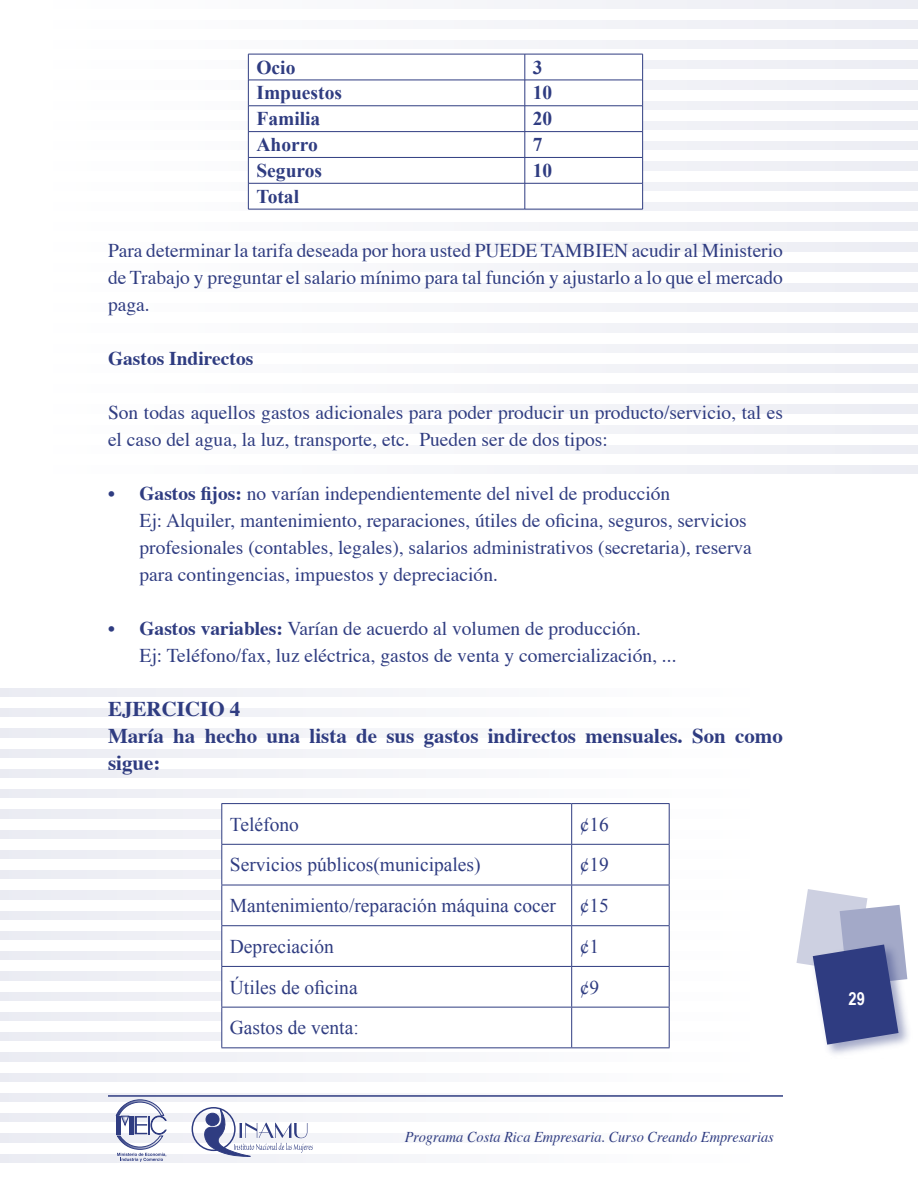
<style>
.page{position:relative;width:918px;height:1188px;background:#fff}
.page>*{position:absolute;margin:0;border:0;box-sizing:border-box;transform-origin:0 0}
.t1{font:700 21px/27px "Times";color:#2f3c81}
.Cuerpo_Tab{font:19.5px/27px "Times";color:#2f3c81}
.t2{font:19.5px "Times New Roman";color:#2f3c81}
.t3{font:700 19.5px "Times New Roman";color:#2f3c81}
.t4{font:700 19.5px "Times";color:#2f3c81}
.t5{font:700 18px "Arial Narrow";color:#fff}
.t6{font:italic 15px "Times";color:#2f3c81;scale:.96 1}
.s1{font-weight:700}
</style>
<div class="page">
<div style="left:27px;top:0;width:891px;height:8px;background:#f5f6f9"></div>
<div style="left:27px;top:20px;width:891px;height:8px;background:#f5f6f9"></div>
<div style="left:27px;top:40px;width:891px;height:9px;background:#f5f6f9"></div>
<div style="left:247px;top:61px;width:671px;height:8px;background:#eff0f5"></div>
<div style="left:247px;top:81px;width:671px;height:8px;background:#eff0f5"></div>
<div style="left:247px;top:101px;width:671px;height:8px;background:#eff0f5"></div>
<div style="left:247px;top:121px;width:671px;height:9px;background:#eff0f5"></div>
<div style="left:247px;top:142px;width:671px;height:8px;background:#eff0f5"></div>
<div style="left:247px;top:162px;width:671px;height:8px;background:#eff0f5"></div>
<div style="left:247px;top:182px;width:671px;height:8px;background:#eff0f5"></div>
<div style="left:247px;top:202px;width:671px;height:9px;background:#eff0f5"></div>
<div style="left:27px;top:223px;width:891px;height:8px;background:#f5f6f9"></div>
<div style="left:27px;top:243px;width:891px;height:8px;background:#f5f6f9"></div>
<div style="left:27px;top:263px;width:891px;height:8px;background:#f5f6f9"></div>
<div style="left:27px;top:283px;width:891px;height:9px;background:#f5f6f9"></div>
<div style="left:27px;top:304px;width:891px;height:8px;background:#f5f6f9"></div>
<div style="left:27px;top:324px;width:891px;height:8px;background:#f5f6f9"></div>
<div style="left:27px;top:344px;width:891px;height:8px;background:#f5f6f9"></div>
<div style="left:27px;top:364px;width:891px;height:9px;background:#f5f6f9"></div>
<div style="left:27px;top:385px;width:891px;height:8px;background:#f5f6f9"></div>
<div style="left:27px;top:405px;width:891px;height:8px;background:#f5f6f9"></div>
<div style="left:27px;top:425px;width:891px;height:8px;background:#f5f6f9"></div>
<div style="left:27px;top:445px;width:891px;height:9px;background:#f5f6f9"></div>
<div style="left:27px;top:466px;width:891px;height:8px;background:#f5f6f9"></div>
<div style="left:0;top:1154px;width:765px;height:8px;background:#f6f7fa"></div>
<div style="left:0;top:1134px;width:765px;height:8px;background:#f7f7fa"></div>
<div style="left:0;top:1114px;width:765px;height:8px;background:#f7f7fa"></div>
<div style="left:0;top:1093px;width:765px;height:9px;background:#f4f5f9"></div>
<div style="left:0;top:1073px;width:765px;height:8px;background:#f4f5f9"></div>
<div style="left:0;top:1053px;width:765px;height:8px;background:#f4f5f9"></div>
<div style="left:0;top:1033px;width:221px;height:8px;background:#edeef4"></div>
<div style="left:0;top:1012px;width:221px;height:9px;background:#edeef4"></div>
<div style="left:0;top:992px;width:221px;height:8px;background:#edeef4"></div>
<div style="left:0;top:972px;width:221px;height:8px;background:#edeef4"></div>
<div style="left:0;top:952px;width:221px;height:8px;background:#edeef4"></div>
<div style="left:0;top:931px;width:221px;height:9px;background:#edeef4"></div>
<div style="left:0;top:911px;width:221px;height:8px;background:#edeef4"></div>
<div style="left:0;top:891px;width:221px;height:8px;background:#edeef4"></div>
<div style="left:0;top:871px;width:221px;height:8px;background:#edeef4"></div>
<div style="left:0;top:850px;width:221px;height:9px;background:#edeef4"></div>
<div style="left:0;top:830px;width:221px;height:8px;background:#edeef4"></div>
<div style="left:0;top:810px;width:221px;height:8px;background:#edeef4"></div>
<div style="left:0;top:790px;width:765px;height:8px;background:#f4f5f9"></div>
<div style="left:0;top:769px;width:765px;height:9px;background:#f4f5f9"></div>
<div style="left:0;top:749px;width:765px;height:8px;background:#f4f5f9"></div>
<div style="left:0;top:729px;width:765px;height:8px;background:#f4f5f9"></div>
<div style="left:0;top:709px;width:765px;height:8px;background:#f4f5f9"></div>
<div style="left:0;top:688px;width:765px;height:9px;background:#f4f5f9"></div>
<div style="left:192px;top:1107px;width:44px;height:44px;border:1px solid #2f3c81;border-radius:50%"></div>
<svg style="left:202px;top:1108px;width:111px;height:49px"></svg>
<svg style="left:116px;top:1099px;width:51px;height:63px"></svg>
<hr style="left:108px;top:1095px;width:675px;height:2px;background:#2f3c81">
<div style="left:809px;top:941px;width:104px;height:118px;background:#2f3c81;opacity:.45"></div>
<svg style="left:796px;top:889px;width:111px;height:156px"></svg>
<svg style="left:248px;top:54px;width:395px;height:155px"></svg>
<hr style="left:248px;top:209px;width:277px;height:1px;background:#2f3c81">
<hr style="left:525px;top:209px;width:118px;height:1px;background:#2f3c81">
<svg style="left:222px;top:804px;width:447px;height:243px"></svg>
<hr style="left:221px;top:803px;width:351px;height:1px;background:#2f3c81">
<hr style="left:221px;top:804px;width:1px;height:40px;background:#2f3c81">
<hr style="left:572px;top:803px;width:98px;height:1px;background:#2f3c81">
<hr style="left:571px;top:804px;width:1px;height:40px;background:#2f3c81">
<hr style="left:669px;top:804px;width:1px;height:40px;background:#2f3c81">
<hr style="left:221px;top:844px;width:351px;height:1px;background:#2f3c81">
<hr style="left:221px;top:845px;width:1px;height:40px;background:#2f3c81">
<hr style="left:572px;top:844px;width:98px;height:1px;background:#2f3c81">
<hr style="left:571px;top:845px;width:1px;height:40px;background:#2f3c81">
<hr style="left:669px;top:845px;width:1px;height:40px;background:#2f3c81">
<hr style="left:221px;top:885px;width:351px;height:1px;background:#2f3c81">
<hr style="left:221px;top:885px;width:1px;height:40px;background:#2f3c81">
<hr style="left:572px;top:885px;width:98px;height:1px;background:#2f3c81">
<hr style="left:571px;top:885px;width:1px;height:40px;background:#2f3c81">
<hr style="left:669px;top:885px;width:1px;height:40px;background:#2f3c81">
<hr style="left:221px;top:925px;width:351px;height:1px;background:#2f3c81">
<hr style="left:221px;top:926px;width:1px;height:40px;background:#2f3c81">
<hr style="left:572px;top:925px;width:98px;height:1px;background:#2f3c81">
<hr style="left:571px;top:926px;width:1px;height:40px;background:#2f3c81">
<hr style="left:669px;top:926px;width:1px;height:40px;background:#2f3c81">
<hr style="left:221px;top:966px;width:351px;height:1px;background:#2f3c81">
<hr style="left:221px;top:967px;width:1px;height:40px;background:#2f3c81">
<hr style="left:572px;top:966px;width:98px;height:1px;background:#2f3c81">
<hr style="left:571px;top:967px;width:1px;height:40px;background:#2f3c81">
<hr style="left:669px;top:967px;width:1px;height:40px;background:#2f3c81">
<hr style="left:221px;top:1007px;width:351px;height:1px;background:#2f3c81">
<hr style="left:221px;top:1008px;width:1px;height:39px;background:#2f3c81">
<hr style="left:572px;top:1007px;width:98px;height:1px;background:#2f3c81">
<hr style="left:571px;top:1008px;width:1px;height:39px;background:#2f3c81">
<hr style="left:669px;top:1008px;width:1px;height:39px;background:#2f3c81">
<hr style="left:221px;top:1047px;width:351px;height:1px;background:#2f3c81">
<hr style="left:572px;top:1047px;width:98px;height:1px;background:#2f3c81">
<p class="t3" style="left:256px;top:56px;width:40px">Ocio</p>
<p class="t3" style="left:533px;top:56px;width:11px">3</p>
<p class="t3" style="left:256px;top:82px;width:87px">Impuestos</p>
<p class="t3" style="left:533px;top:82px;width:21px">10</p>
<p class="t3" style="left:256px;top:107px;width:65px">Familia</p>
<p class="t3" style="left:533px;top:107px;width:21px">20</p>
<p class="t3" style="left:256px;top:133px;width:63px">Ahorro</p>
<p class="t3" style="left:533px;top:133px;width:11px">7</p>
<p class="t3" style="left:256px;top:159px;width:67px">Seguros</p>
<p class="t3" style="left:533px;top:159px;width:21px">10</p>
<p class="t3" style="left:256px;top:185px;width:44px">Total</p>
<p class="Cuerpo_Tab" style="left:108px;top:236px;width:677px;text-align:justify">Para determinar la tarifa deseada por hora usted PUEDE TAMBIEN acudir al Ministerio de Trabajo y preguntar el salario mínimo para tal función y ajustarlo a lo que el mercado paga.</p>
<p class="t4" style="left:108px;top:340px;width:147px">Gastos Indirectos</p>
<p class="Cuerpo_Tab" style="left:108px;top:398px;width:676px">Son todas aquellos gastos adicionales para poder producir un producto/servicio, tal es el caso del agua, la luz, transporte, etc. Pueden ser de dos tipos:</p>
<p class="Cuerpo_Tab" style="left:108px;top:479px;width:564px"><span class="s1">• Gastos fijos:</span> no varían independientemente del nivel de producción</p>
<p class="Cuerpo_Tab" style="left:139px;top:506px;width:614px">Ej: Alquiler, mantenimiento, reparaciones, útiles de oficina, seguros, servicios profesionales (contables, legales), salarios administrativos (secretaria), reserva para contingencias, impuestos y depreciación.</p>
<p class="Cuerpo_Tab" style="left:108px;top:614px;width:535px"><span class="s1">• Gastos variables:</span> Varían de acuerdo al volumen de producción.</p>
<p class="Cuerpo_Tab" style="left:139px;top:641px;width:539px">Ej: Teléfono/fax, luz eléctrica, gastos de venta y comercialización, ...</p>
<p class="t1" style="left:108px;top:693px;width:134px">EJERCICIO 4</p>
<p class="t1" style="left:108px;top:720px;width:676px">María ha hecho una lista de sus gastos indirectos mensuales. Son como sigue:</p>
<p class="t2" style="left:230px;top:813px;width:71px">Teléfono</p>
<p class="t2" style="left:580px;top:813px;width:31px">¢16</p>
<p class="t2" style="left:230px;top:854px;width:252px">Servicios públicos(municipales)</p>
<p class="t2" style="left:580px;top:854px;width:31px">¢19</p>
<p class="t2" style="left:230px;top:894px;width:328px">Mantenimiento/reparación máquina cocer</p>
<p class="t2" style="left:580px;top:894px;width:31px">¢15</p>
<p class="t2" style="left:230px;top:935px;width:105px">Depreciación</p>
<p class="t2" style="left:580px;top:935px;width:21px">¢1</p>
<p class="t2" style="left:230px;top:976px;width:129px">Útiles de oficina</p>
<p class="t2" style="left:580px;top:976px;width:21px">¢9</p>
<p class="t2" style="left:230px;top:1016px;width:130px">Gastos de venta:</p>
<p class="t6" style="left:405px;top:1123px;width:386px">Programa Costa Rica Empresaria. Curso Creando Empresarias</p>
<p class="t5" style="left:849px;top:988px;width:18px">29</p>
</div>
